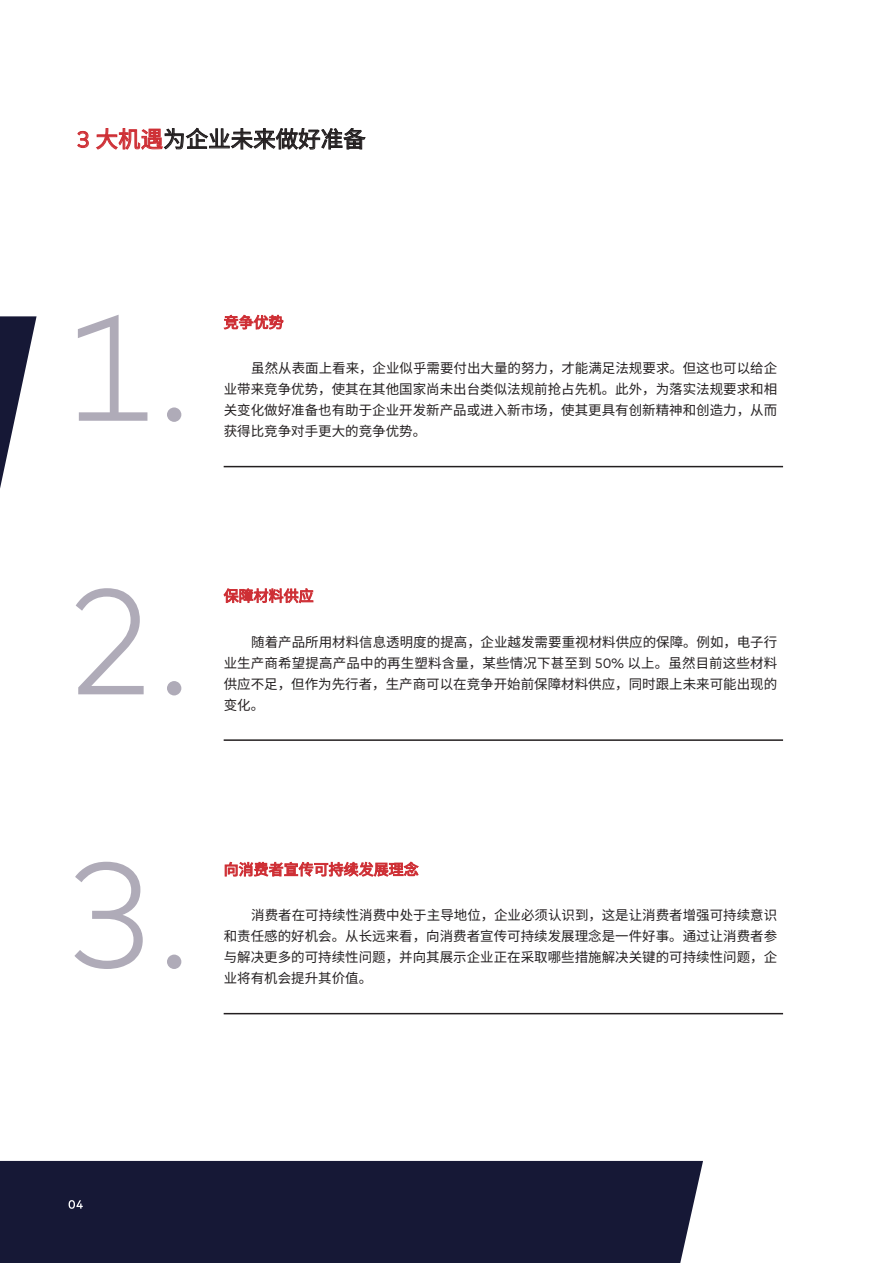
<style>
.page{position:relative;width:893px;height:1263px;background:#fff}
.page>*{position:absolute;margin:0;border:0;box-sizing:border-box;transform-origin:0 0}
.t1{font:22.5px "Noto Sans Hans";color:#231f20}
.t2{font:15px "Noto Sans Hans";color:#ce2f35}
.t3{font:13.5px/21px "Noto Sans Hans";color:#231f20;text-align:justify}
.s1{font-family:"Mark";color:#ce2f35}
.s2{color:#ce2f35}
.s3{font-family:"Mark"}
</style>
<div class="page">
<div style="left:0;top:1161px;width:703px;height:102px;background:#161836"></div>
<svg style="left:69px;top:1200px;width:14px;height:9px"></svg>
<svg style="left:0;top:316px;width:37px;height:173px"></svg>
<svg style="left:77px;top:131px;width:12px;height:17px"></svg>
<svg style="left:96px;top:128px;width:270px;height:22px"></svg>
<svg style="left:78px;top:315px;width:103px;height:107px"></svg>
<svg style="left:224px;top:315px;width:59px;height:14px"></svg>
<hr style="left:224px;top:466px;width:559px;height:1px;background:#231f20">
<svg style="left:76px;top:588px;width:105px;height:107px"></svg>
<svg style="left:224px;top:589px;width:89px;height:14px"></svg>
<hr style="left:224px;top:739px;width:559px;height:2px;background:#231f20">
<svg style="left:74px;top:862px;width:107px;height:107px"></svg>
<svg style="left:225px;top:862px;width:193px;height:14px"></svg>
<hr style="left:224px;top:1013px;width:559px;height:1px;background:#231f20">
<p class="t1" style="left:77px;top:126px;width:291px"><span class="s1">3</span> <span class="s2">大机遇</span>为企业未来做好准备</p>
<p class="t3" style="left:224px;top:358px;width:555px;text-indent:28px">虽然从表面上看来，企业似乎需要付出大量的努力，才能满足法规要求。但这也可以给企业带来竞争优势，使其在其他国家尚未出台类似法规前抢占先机。此外，为落实法规要求和相关变化做好准备也有助于企业开发新产品或进入新市场，使其更具有创新精神和创造力，从而获得比竞争对手更大的竞争优势。</p>
<p class="t2" style="left:224px;top:587px;width:91px">保障材料供应</p>
<p class="t3" style="left:224px;top:631px;width:555px;text-indent:28px">随着产品所用材料信息透明度的提高，企业越发需要重视材料供应的保障。例如，电子行业生产商希望提高产品中的再生塑料含量，某些情况下甚至到 <span class="s3">50%</span> 以上。虽然目前这些材料供应不足，但作为先行者，生产商可以在竞争开始前保障材料供应，同时跟上未来可能出现的变化。</p>
<p class="t3" style="left:224px;top:905px;width:555px;text-indent:28px">消费者在可持续性消费中处于主导地位，企业必须认识到，这是让消费者增强可持续意识和责任感的好机会。从长远来看，向消费者宣传可持续发展理念是一件好事。通过让消费者参与解决更多的可持续性问题，并向其展示企业正在采取哪些措施解决关键的可持续性问题，企业将有机会提升其价值。</p>
</div>
